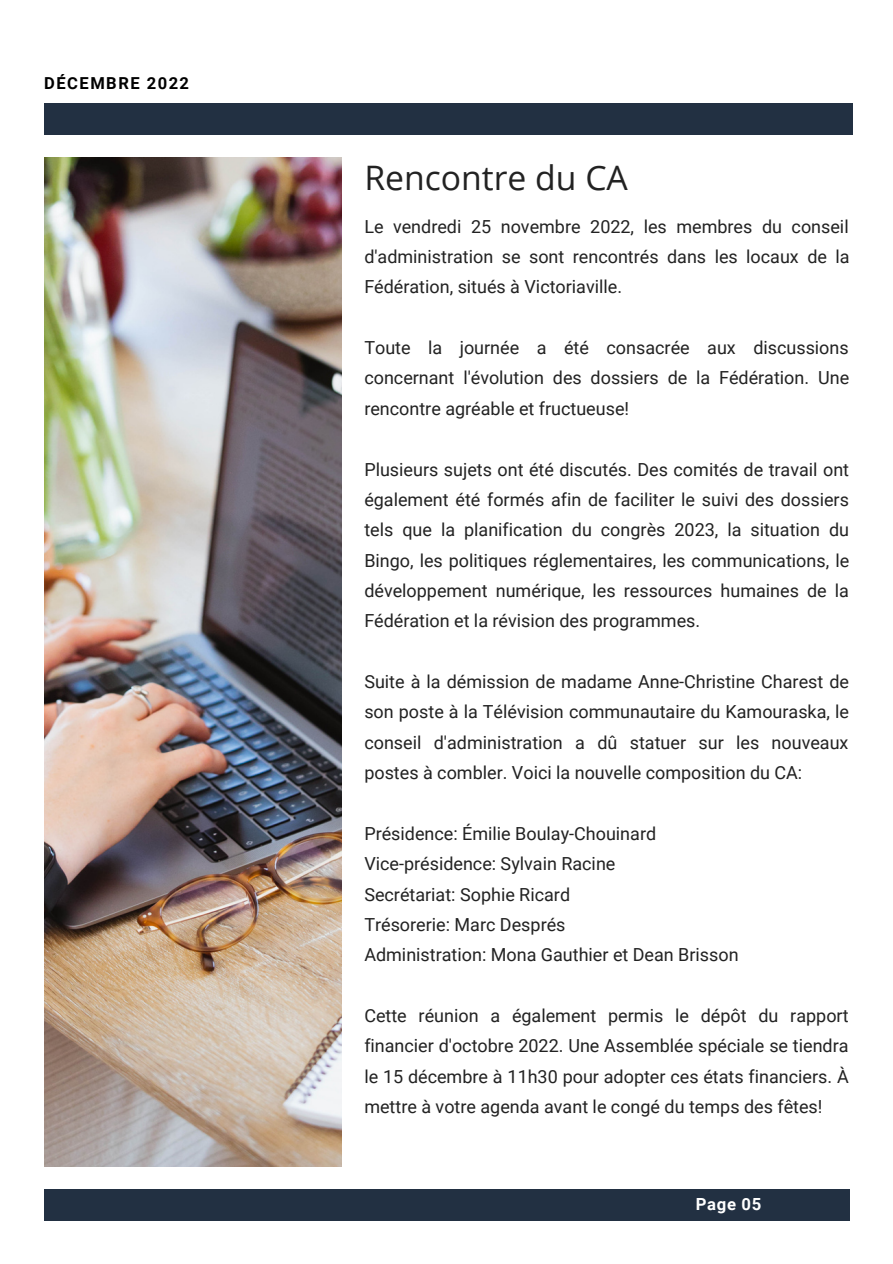
<style>
.page{position:relative;width:893px;height:1264px;background:#fff}
.page>*{position:absolute;margin:0;border:0;box-sizing:border-box;transform-origin:0 0}
.t1{font:33.75px "Open Sans";color:#222}
.t2{font:18px/30.3px "Roboto";color:#222;text-align:justify}
.t3{font:700 16.65px "Roboto";letter-spacing:.04em;color:#fff}
.t4{font:700 16.5px "Roboto";letter-spacing:.09em;color:#000}
</style>
<div class="page">
<img style="left:44px;top:158px;width:297px;height:1008px">
<div style="left:44px;top:1188px;width:805px;height:32px;background:#223042"></div>
<div style="left:44px;top:103px;width:808px;height:32px;background:#223042"></div>
<p class="t4" style="left:44px;top:74px;width:146px">DÉCEMBRE 2022</p>
<h1 class="t1" style="left:364px;top:154px;width:265px">Rencontre du CA</h1>
<p class="t2" style="left:364px;top:211px;width:486px">Le vendredi 25 novembre 2022, les membres du conseil d'administration se sont rencontrés dans les locaux de la Fédération, situés à Victoriaville.</p>
<p class="t2" style="left:364px;top:333px;width:486px">Toute la journée a été consacrée aux discussions concernant l'évolution des dossiers de la Fédération. Une rencontre agréable et fructueuse!</p>
<p class="t2" style="left:364px;top:454px;width:486px">Plusieurs sujets ont été discutés. Des comités de travail ont également été formés afin de faciliter le suivi des dossiers tels que la planification du congrès 2023, la situation du Bingo, les politiques réglementaires, les communications, le développement numérique, les ressources humaines de la Fédération et la révision des programmes.</p>
<p class="t2" style="left:364px;top:666px;width:486px">Suite à la démission de madame Anne-Christine Charest de son poste à la Télévision communautaire du Kamouraska, le conseil d'administration a dû statuer sur les nouveaux postes à combler. Voici la nouvelle composition du CA:</p>
<p class="t2" style="left:364px;top:818px;width:376px;text-align:left">Présidence: Émilie Boulay-Chouinard Vice-présidence: Sylvain Racine<br>Secrétariat: Sophie Ricard<br>Trésorerie: Marc Després<br>Administration: Mona Gauthier et Dean Brisson</p>
<p class="t2" style="left:364px;top:1000px;width:486px">Cette réunion a également permis le dépôt du rapport financier d'octobre 2022. Une Assemblée spéciale se tiendra le 15 décembre à 11h30 pour adopter ces états financiers. À mettre à votre agenda avant le congé du temps des fêtes!</p>
<p class="t3" style="left:695px;top:1194px;width:67px">Page 05</p>
</div>
